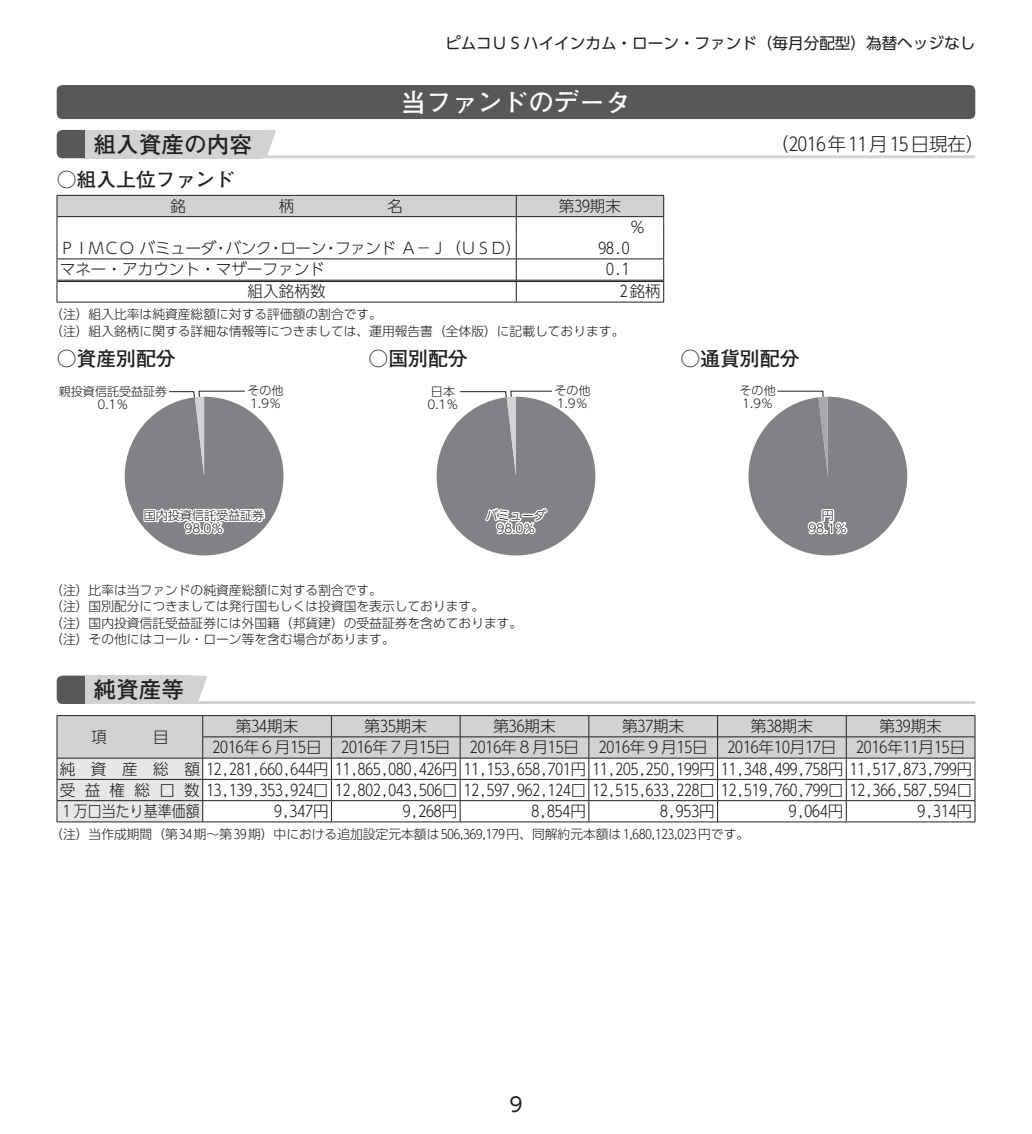
<style>
.page{position:relative;width:1032px;height:1134px;background:#fff}
.page>*{position:absolute;margin:0;border:0;box-sizing:border-box;transform-origin:0 0}
.t1{font:700 25.6px "Futo Go B101 Pro";color:#fff}
.t2{font:700 22.6px "Futo Go B101 Pro";color:#231f20}
.t3{font:700 19.8px "Futo Go B101 Pro";color:#231f20}
.t4{font:19.8px "UD Shin Go Pro";color:#231f20}
.t5{font:300 18.4px "UD Shin Go Pro";color:#231f20}
.t6{font:300 15.6px/21.2px "UD Shin Go Pro";color:#231f20}
.t7{font:15.6px "UD Shin Go Pro";color:#231f20}
.t8{font:300 15.6px "UD Shin Go Pro";letter-spacing:-.02em;color:#231f20}
.t9{font:300 12.8px/16.4px "UD Shin Go Pro";color:#231f20}
.t10{font:300 12px/12.8px "UD Shin Go Pro";color:#231f20;text-align:center}
</style>
<div class="page">
<div style="left:57px;top:85px;width:918px;height:34px;background:#57585a;border-radius:6px"></div>
<hr style="left:85px;top:155px;width:890px;height:3px;background:#d1d2d4">
<svg style="left:57px;top:130px;width:28px;height:28px"></svg>
<div style="left:85px;top:130px;width:177px;height:28px;background:#d1d2d4"></div>
<svg style="left:262px;top:130px;width:14px;height:26px"></svg>
<svg style="left:57px;top:195px;width:607px;height:107px"></svg>
<hr style="left:57px;top:302px;width:459px;height:1px;background:#231f20">
<hr style="left:516px;top:302px;width:148px;height:1px;background:#231f20">
<svg style="left:124px;top:391px;width:160px;height:165px"></svg>
<svg style="left:436px;top:391px;width:160px;height:165px"></svg>
<svg style="left:748px;top:391px;width:160px;height:165px"></svg>
<hr style="left:85px;top:701px;width:890px;height:3px;background:#d1d2d4">
<svg style="left:57px;top:676px;width:28px;height:28px"></svg>
<div style="left:85px;top:676px;width:108px;height:28px;background:#d1d2d4"></div>
<svg style="left:193px;top:676px;width:14px;height:25px"></svg>
<hr style="left:57px;top:715px;width:146px;height:1px;background:#231f20">
<hr style="left:203px;top:715px;width:128px;height:1px;background:#231f20">
<hr style="left:331px;top:715px;width:129px;height:1px;background:#231f20">
<hr style="left:460px;top:715px;width:129px;height:1px;background:#231f20">
<hr style="left:589px;top:715px;width:128px;height:1px;background:#231f20">
<hr style="left:717px;top:715px;width:129px;height:1px;background:#231f20">
<hr style="left:846px;top:715px;width:129px;height:1px;background:#231f20">
<svg style="left:57px;top:716px;width:918px;height:105px"></svg>
<hr style="left:57px;top:779px;width:146px;height:1px;background:#231f20">
<hr style="left:57px;top:800px;width:146px;height:1px;background:#231f20">
<hr style="left:57px;top:821px;width:146px;height:1px;background:#231f20">
<hr style="left:203px;top:779px;width:128px;height:1px;background:#231f20">
<hr style="left:203px;top:800px;width:128px;height:1px;background:#231f20">
<hr style="left:203px;top:821px;width:128px;height:1px;background:#231f20">
<hr style="left:331px;top:779px;width:129px;height:1px;background:#231f20">
<hr style="left:331px;top:800px;width:129px;height:1px;background:#231f20">
<hr style="left:331px;top:821px;width:129px;height:1px;background:#231f20">
<hr style="left:460px;top:779px;width:129px;height:1px;background:#231f20">
<hr style="left:460px;top:800px;width:129px;height:1px;background:#231f20">
<hr style="left:460px;top:821px;width:129px;height:1px;background:#231f20">
<hr style="left:589px;top:779px;width:128px;height:1px;background:#231f20">
<hr style="left:589px;top:800px;width:128px;height:1px;background:#231f20">
<hr style="left:589px;top:821px;width:128px;height:1px;background:#231f20">
<hr style="left:717px;top:779px;width:129px;height:1px;background:#231f20">
<hr style="left:717px;top:800px;width:129px;height:1px;background:#231f20">
<hr style="left:717px;top:821px;width:129px;height:1px;background:#231f20">
<hr style="left:846px;top:779px;width:129px;height:1px;background:#231f20">
<hr style="left:846px;top:800px;width:129px;height:1px;background:#231f20">
<hr style="left:846px;top:821px;width:129px;height:1px;background:#231f20">
<p class="t7" style="left:445px;top:31px;width:532px">ピムコＵＳハイインカム・ローン・ファンド（毎月分配型）為替ヘッジなし</p>
<h1 class="t1" style="left:401px;top:82px;width:231px">当ファンドのデータ</h1>
<h2 class="t2" style="left:94px;top:126px;width:160px">組入資産の内容</h2>
<p class="t5" style="left:770px;top:129px;width:216px">（2016年 11月 15日現在）</p>
<p class="t3" style="left:57px;top:164px;width:180px">○組入上位ファンド</p>
<p class="t6" style="left:170px;top:195px;width:17px">銘</p>
<p class="t6" style="left:279px;top:195px;width:17px">柄</p>
<p class="t6" style="left:387px;top:195px;width:17px">名</p>
<p class="t6" style="left:559px;top:195px;width:64px">第39期末</p>
<p class="t6" style="left:630px;top:216px;width:17px">％</p>
<p class="t8" style="left:59px;top:236px;width:464px">ＰＩＭＣＯバミューダ・バンク・ローン・ファンドＡ－Ｊ（ＵＳＤ）</p>
<p class="t6" style="left:598px;top:237px;width:33px">98.0</p>
<p class="t6" style="left:60px;top:258px;width:267px">マネー・アカウント・マザーファンド</p>
<p class="t6" style="left:606px;top:258px;width:25px">0.1</p>
<p class="t6" style="left:248px;top:280px;width:79px">組入銘柄数</p>
<p class="t6" style="left:620px;top:280px;width:42px">2銘柄</p>
<p class="t9" style="left:50px;top:306px;width:576px">（注）組入比率は純資産総額に対する評価額の割合です。<br>（注）組入銘柄に関する詳細な情報等につきましては、運用報告書（全体版）に記載しております。</p>
<p class="t3" style="left:57px;top:343px;width:121px">○資産別配分</p>
<p class="t3" style="left:680px;top:343px;width:121px">○通貨別配分</p>
<p class="t3" style="left:369px;top:343px;width:101px">○国別配分</p>
<p class="t10" style="left:59px;top:384px;width:110px">親投資信託受益証券<br>0.1％</p>
<p class="t10" style="left:247px;top:384px;width:38px;text-align:left">その他<br>1.9％</p>
<p class="t10" style="left:144px;top:509px;width:122px">国内投資信託受益証券<br>98.0％</p>
<p class="t10" style="left:427px;top:384px;width:33px;text-align:left">日本<br>0.1％</p>
<p class="t10" style="left:554px;top:384px;width:38px;text-align:left">その他<br>1.9％</p>
<p class="t10" style="left:486px;top:509px;width:62px">バミューダ<br>98.0％</p>
<p class="t10" style="left:739px;top:384px;width:38px;text-align:left">その他<br>1.9％</p>
<p class="t10" style="left:808px;top:509px;width:40px">円<br>98.1％</p>
<p class="t9" style="left:50px;top:581px;width:473px">（注）比率は当ファンドの純資産総額に対する割合です。<br>（注）国別配分につきましては発行国もしくは投資国を表示しております。<br>（注）国内投資信託受益証券には外国籍（邦貨建）の受益証券を含めております。（注）その他にはコール・ローン等を含む場合があります。</p>
<h2 class="t2" style="left:94px;top:672px;width:92px">純資産等</h2>
<p class="t6" style="left:91px;top:726px;width:17px">項</p>
<p class="t6" style="left:153px;top:726px;width:17px">目</p>
<p class="t6" style="left:236px;top:715px;width:64px">第34期末</p>
<p class="t6" style="left:365px;top:715px;width:64px">第35期末</p>
<p class="t6" style="left:493px;top:715px;width:64px">第36期末</p>
<p class="t6" style="left:622px;top:715px;width:64px">第37期末</p>
<p class="t6" style="left:751px;top:715px;width:64px">第38期末</p>
<p class="t6" style="left:879px;top:715px;width:64px">第39期末</p>
<p class="t6" style="left:212px;top:736px;width:111px">2016年6月15日</p>
<p class="t6" style="left:341px;top:736px;width:111px">2016年7月15日</p>
<p class="t6" style="left:470px;top:736px;width:111px">2016年8月15日</p>
<p class="t6" style="left:599px;top:736px;width:111px">2016年9月15日</p>
<p class="t6" style="left:727px;top:736px;width:111px">2016年10月17日</p>
<p class="t6" style="left:60px;top:736px;width:914px;text-indent:796px">2016年11月15日純 資 産 総 額 12,281,660,644円 11,865,080,426円 11,153,658,701円 11,205,250,199円 11,348,499,758円 11,517,873,799円受益権総口数 13,139,353,924口 12,802,043,506口 12,597,962,124口 12,515,633,228口 12,519,760,799口 12,366,587,594口1万口当たり基準価額</p>
<p class="t6" style="left:274px;top:800px;width:56px">9,347円</p>
<p class="t6" style="left:403px;top:800px;width:56px">9,268円</p>
<p class="t6" style="left:531px;top:800px;width:56px">8,854円</p>
<p class="t6" style="left:660px;top:800px;width:56px">8,953円</p>
<p class="t6" style="left:789px;top:800px;width:56px">9,064円</p>
<p class="t6" style="left:917px;top:800px;width:56px">9,314円</p>
<p class="t9" style="left:50px;top:825px;width:700px">（注）当作成期間（第 34期～第 39期）中における追加設定元本額は 506,369,179円、同解約元本額は 1,680,123,023円です。</p>
<p class="t4" style="left:509px;top:1088px;width:15px">9</p>
</div>
